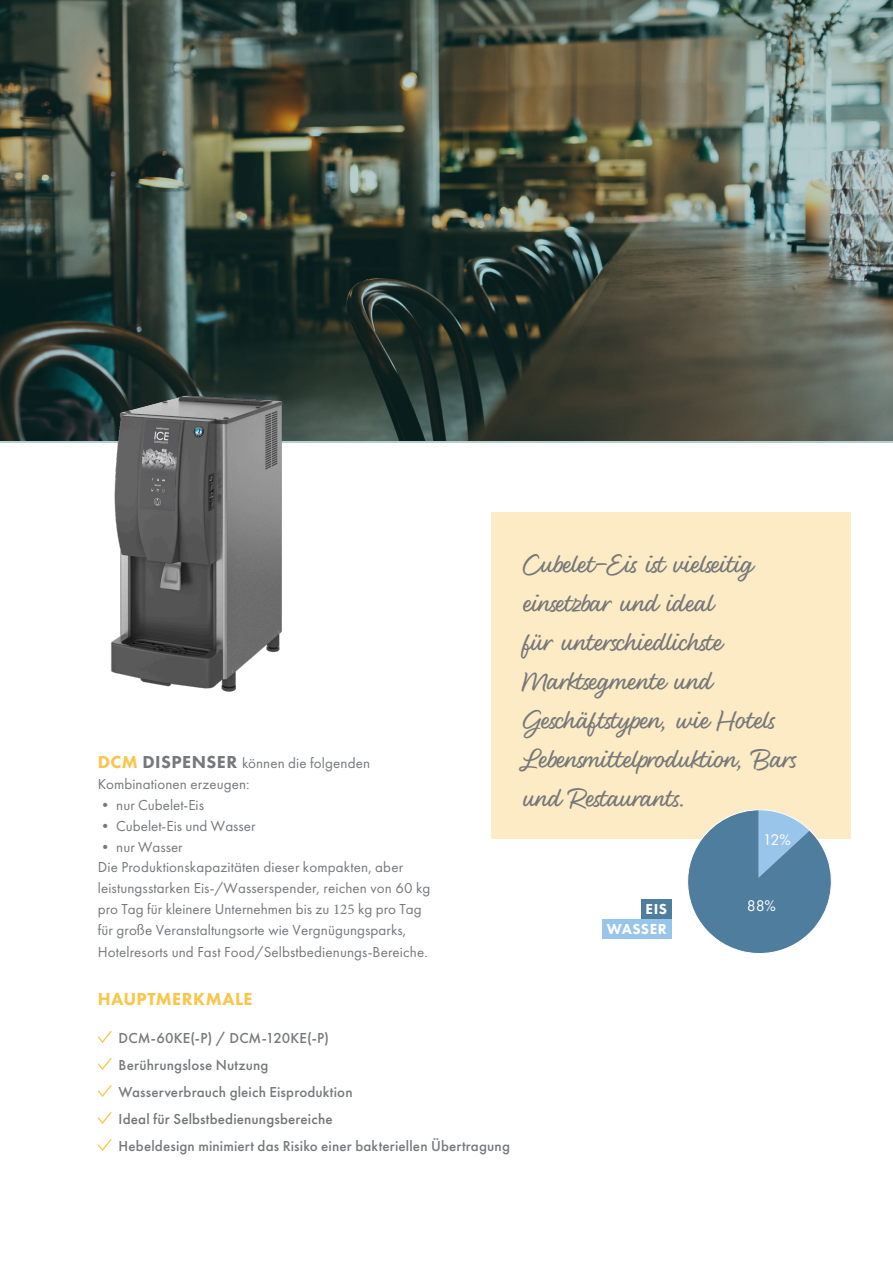
<style>
.page{position:relative;width:893px;height:1263px;background:#fff}
.page>*{position:absolute;margin:0;border:0;box-sizing:border-box;transform-origin:0 0}
.Body_text_10_14{font:33px/39px "Enticing Script";letter-spacing:-.01em;color:#76787b}
.Body_text_10_14-2{font:800 18px "Futura PT";letter-spacing:.025em;color:#fac549}
.t1{font:16.05px "Futura PT";color:#fff}
.Heading_3{font:15px/21px "Futura PT";letter-spacing:.01em;color:#76787b}
.Body_text_10_14-3{font:500 15px "Futura PT";letter-spacing:.01em;color:#76787b}
.Body_text_10_14-4{font:500 15px "Futura PT";letter-spacing:.01em;color:#727476}
.Body_heading_3{font:800 15px "Futura PT";letter-spacing:.035em;color:#fff}
.s1{font-weight:800;font-size:18px;color:#fac549}
.s2{font-weight:800;font-size:18px}
.s3{font-family:"Minion Pro"}
</style>
<div class="page">
<div style="left:491px;top:512px;width:359px;height:327px;background:#fcebc5"></div>
<svg style="left:687px;top:809px;width:145px;height:145px"></svg>
<div style="left:641px;top:899px;width:30px;height:20px;background:#4f7d9e"></div>
<div style="left:602px;top:919px;width:69px;height:20px;background:#99c5ea"></div>
<svg style="left:98px;top:1031px;width:14px;height:12px"></svg>
<svg style="left:98px;top:1058px;width:14px;height:12px"></svg>
<svg style="left:98px;top:1085px;width:14px;height:12px"></svg>
<svg style="left:98px;top:1112px;width:14px;height:12px"></svg>
<svg style="left:98px;top:1139px;width:14px;height:12px"></svg>
<img style="left:0;top:0;width:893px;height:442px">
<img style="left:106px;top:385px;width:191px;height:307px">
<p class="Heading_3" style="left:98px;top:752px;width:274px"><span class="s1">DCM</span> <span class="s2">DISPENSER</span> können die folgenden<br>Kombinationen erzeugen:</p>
<p class="Heading_3" style="left:98px;top:794px;width:108px">• nur Cubelet-Eis</p>
<p class="Heading_3" style="left:98px;top:815px;width:159px">• Cubelet-Eis und Wasser</p>
<p class="Heading_3" style="left:98px;top:836px;width:334px">• nur Wasser<br>Die Produktionskapazitäten dieser kompakten, aber leistungsstarken Eis-/Wasserspender, reichen von 60 kg pro Tag für kleinere Unternehmen bis zu <span class="s3">125</span> kg pro Tag für große Veranstaltungsorte wie Vergnügungsparks, Hotelresorts und Fast Food/Selbstbedienungs-Bereiche.</p>
<p class="Body_text_10_14" style="left:521px;top:546px;width:276px">Cubelet-Eis ist vielseitig einsetzbar und ideal<br>für unterschiedlichste<br>Marktsegmente und<br>Geschäftstypen, wie Hotels<br>Lebensmittelproduktion, Bars und Restaurants.</p>
<p class="Body_heading_3" style="left:646px;top:900px;width:23px">EIS</p>
<p class="Body_heading_3" style="left:607px;top:920px;width:62px">WASSER</p>
<p class="t1" style="left:763px;top:830px;width:30px">12%</p>
<p class="t1" style="left:747px;top:896px;width:31px">88%</p>
<p class="Body_text_10_14-2" style="left:98px;top:987px;width:156px">HAUPTMERKMALE</p>
<p class="Body_text_10_14-3" style="left:119px;top:1029px;width:212px">DCM-60KE(-P) / DCM-120KE(-P)</p>
<p class="Body_text_10_14-3" style="left:119px;top:1056px;width:151px">Berührungslose Nutzung</p>
<p class="Body_text_10_14-3" style="left:119px;top:1083px;width:235px">Wasserverbrauch gleich Eisproduktion</p>
<p class="Body_text_10_14-4" style="left:119px;top:1110px;width:216px">Ideal für Selbstbedienungsbereiche</p>
<p class="Body_text_10_14-3" style="left:119px;top:1137px;width:393px">Hebeldesign minimiert das Risiko einer bakteriellen Übertragung</p>
</div>
